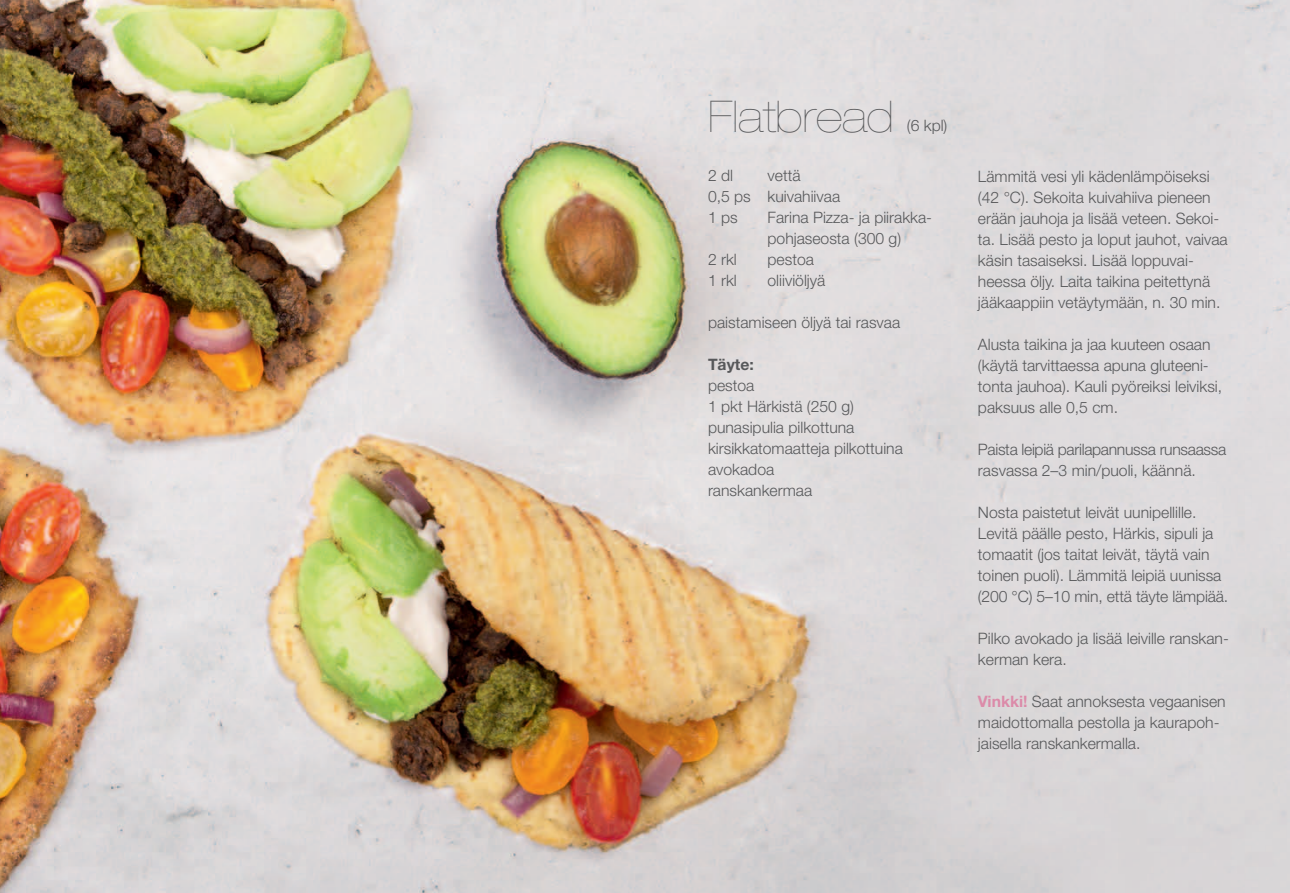
<style>
.page{position:relative;width:1290px;height:893px;background:#fff}
.page>*{position:absolute;margin:0;border:0;box-sizing:border-box;transform-origin:0 0}
.t1{font:900 expanded 43.75px "Helvetica Neue";color:#57585a}
.t2{font:300 15.75px/21px "Helvetica Neue";color:#57585a}
.t3{font:300 15.75px/21px "Helvetica Neue";letter-spacing:-.02em;color:#57585a}
.t4{font:700 15.75px "Helvetica Neue";color:#57585a}
.s1{font-weight:700;color:#dc8ba9}
</style>
<div class="page">
<img style="left:0;top:0;width:1290px;height:893px">
<h1 class="t1" style="left:708px;top:91px;width:187px">Flatbread</h1>
<p class="t2" style="left:708px;top:165px;width:27px">2 dl</p>
<p class="t2" style="left:907px;top:114px;width:42px">(6 kpl)</p>
<p class="t2" style="left:708px;top:165px;width:134px;text-indent:60px">vettä<br>0,5 ps kuivahiivaa<br>1 ps</p>
<p class="t2" style="left:767px;top:207px;width:166px">Farina Pizza- ja piirakka&shy;pohjaseosta (300 g)</p>
<p class="t2" style="left:708px;top:249px;width:30px">2 rkl</p>
<p class="t2" style="left:767px;top:249px;width:48px">pestoa</p>
<p class="t2" style="left:708px;top:270px;width:30px">1 rkl</p>
<p class="t2" style="left:767px;top:270px;width:59px">oliiviöljyä</p>
<p class="t2" style="left:708px;top:312px;width:194px">paistamiseen öljyä tai rasvaa</p>
<p class="t4" style="left:708px;top:355px;width:47px">Täyte:</p>
<p class="t2" style="left:708px;top:375px;width:196px">pestoa<br>1 pkt Härkistä (250 g) punasipulia pilkottuna kirsikkatomaatteja pilkottuina avokadoa<br>ranskankermaa</p>
<p class="t2" style="left:978px;top:165px;width:251px">Lämmitä vesi yli kädenlämpöiseksi (42 °C). Sekoita kuivahiiva pieneen erään jauhoja ja lisää veteen. Sekoi&shy;ta. Lisää pesto ja loput jauhot, vaivaa käsin tasaiseksi. Lisää loppuvai&shy;heessa öljy. Laita taikina peitettynä jääkaappiin vetäytymään, n. 30 min.</p>
<p class="t2" style="left:978px;top:333px;width:246px">Alusta taikina ja jaa kuuteen osaan (käytä tarvittaessa apuna gluteeni&shy;tonta jauhoa). Kauli pyöreiksi leiviksi, paksuus alle 0,5 cm.</p>
<p class="t3" style="left:978px;top:438px;width:250px">Paista leipiä parilapannussa runsaassa rasvassa 2–3 min/puoli, käännä.</p>
<p class="t2" style="left:978px;top:501px;width:252px">Nosta paistetut leivät uunipellille.<br>Levitä päälle pesto, Härkis, sipuli ja tomaatit (jos taitat leivät, täytä vain toinen puoli). Lämmitä leipiä uunissa (200 °C) 5–10 min, että täyte lämpiää.</p>
<p class="t2" style="left:978px;top:627px;width:252px">Pilko avokado ja lisää leiville ranskan&shy;kerman kera.</p>
<p class="t2" style="left:978px;top:690px;width:249px"><span class="s1">Vinkki!</span> Saat annoksesta vegaanisen maidottomalla pestolla ja kaurapoh&shy;jaisella ranskankermalla.</p>
</div>
